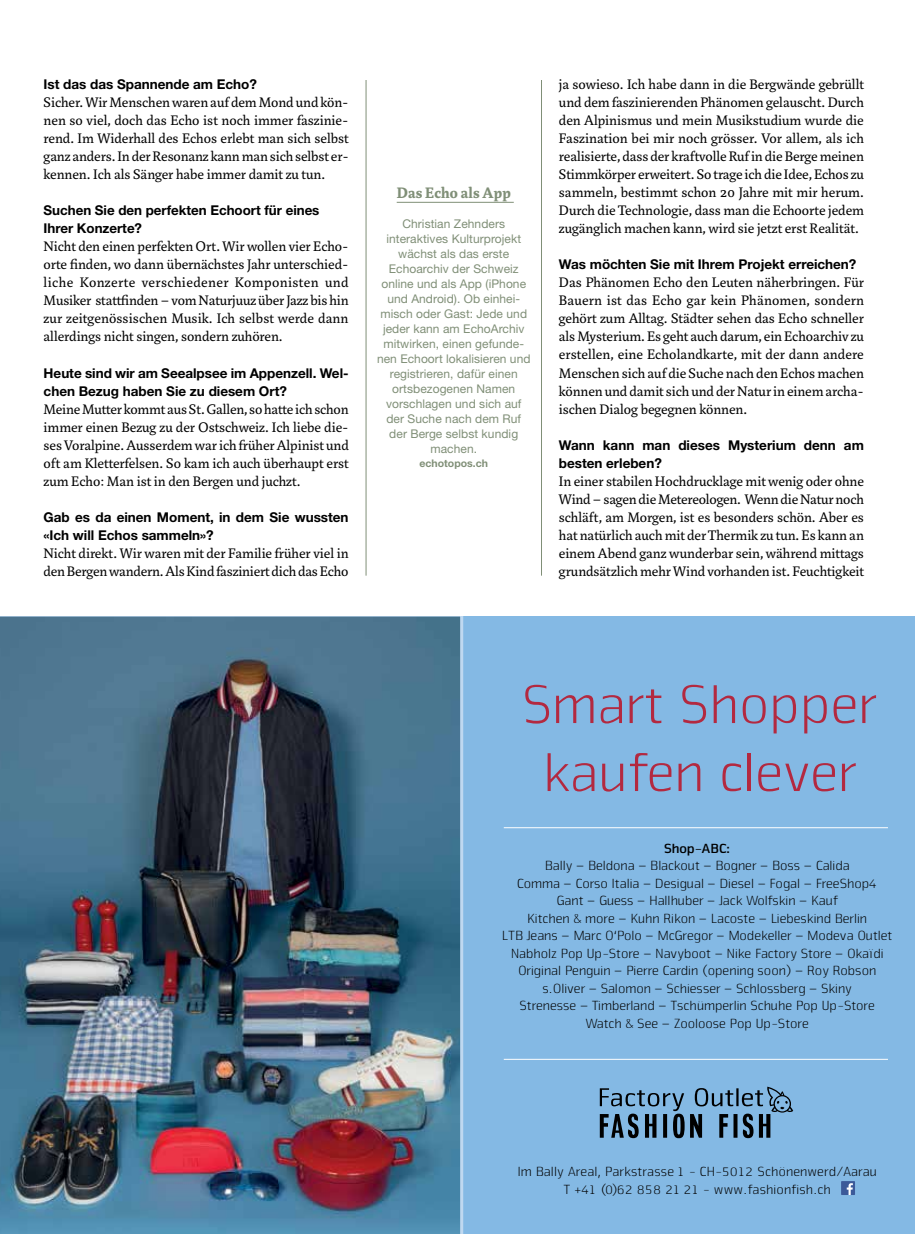
<style>
.page{position:relative;width:915px;height:1234px;background:#fff}
.page>*{position:absolute;margin:0;border:0;box-sizing:border-box;transform-origin:0 0}
.t1{font:300 56.55px/67.9px "Nuri FF";color:#b32940;text-align:center}
.t2{font:700 16.5px "Marat Pro";letter-spacing:.01em;color:#808f77}
.t3{font:15px/18px "Marat Pro";color:#000;text-align:justify}
.t4{font:300 13.8px/17.4px "Nuri FF";color:#000;text-align:center}
.t5{font:700 13.8px "Nuri FF";color:#000}
.t6{font:700 13.5px/18px "Helvetica Neue LT Pro";color:#000}
.t7{font:12px/15px "Helvetica Neue LT Pro";letter-spacing:.005em;color:#808f77;text-align:center}
.t8{font:700 10.5px "Helvetica Neue LT Pro";color:#808f77}
</style>
<div class="page">
<div style="left:0;top:617px;width:914px;height:616px;background:#84b9e4"></div>
<img style="left:0;top:617px;width:463px;height:616px">
<div style="left:840px;top:1180px;width:14px;height:14px;background:#3c5a99"></div>
<svg style="left:846px;top:1183px;width:6px;height:11px"></svg>
<svg style="left:599px;top:1086px;width:194px;height:51px"></svg>
<hr style="left:503px;top:827px;width:384px;height:1px;background:#fff">
<hr style="left:503px;top:1058px;width:384px;height:1px;background:#fff">
<hr style="left:365px;top:80px;width:1px;height:495px;background:#808f77">
<hr style="left:541px;top:80px;width:1px;height:495px;background:#808f77">
<hr style="left:396px;top:202px;width:117px;height:1px;background:#808f77">
<p class="t6" style="left:44px;top:75px;width:215px">Ist das das Spannende am Echo?</p>
<p class="t3" style="left:44px;top:94px;width:306px">Sicher. Wir Menschen waren auf dem Mond und kön&shy;nen so viel, doch das Echo ist noch immer faszinie&shy;rend. Im Widerhall des Echos erlebt man sich selbst ganz anders. In der Resonanz kann man sich selbst er&shy;kennen. Ich als Sänger habe immer damit zu tun.</p>
<p class="t6" style="left:44px;top:201px;width:277px">Suchen Sie den perfekten Echoort für eines<br>Ihrer Konzerte?</p>
<p class="t3" style="left:44px;top:238px;width:306px">Nicht den einen perfekten Ort. Wir wollen vier Echo&shy;orte finden, wo dann übernächstes Jahr unterschied&shy;liche Konzerte verschiedener Komponisten und Musiker stattfinden – vom Naturjuuz über Jazz bis hin zur zeitgenössischen Musik. Ich selbst werde dann allerdings nicht singen, sondern zuhören.</p>
<p class="t6" style="left:44px;top:363px;width:306px">Heute sind wir am Seealpsee im Appenzell. Wel&shy;chen Bezug haben Sie zu diesem Ort?</p>
<p class="t3" style="left:44px;top:400px;width:306px">Meine Mutter kommt aus St.Gallen, so hatte ich schon immer einen Bezug zu der Ostschweiz. Ich liebe die&shy;ses Voralpine. Ausserdem war ich früher Alpinist und oft am Kletterfelsen. So kam ich auch überhaupt erst zum Echo: Man ist in den Bergen und juchzt.</p>
<p class="t6" style="left:44px;top:507px;width:306px">Gab es da einen Moment, in dem Sie wussten «Ich will Echos sammeln»?</p>
<p class="t3" style="left:44px;top:544px;width:306px">Nicht direkt. Wir waren mit der Familie früher viel in den Bergen wandern. Als Kind fasziniert dich das Echo</p>
<p class="t2" style="left:396px;top:183px;width:116px">Das Echo als App</p>
<p class="t7" style="left:377px;top:216px;width:155px">Christian Zehnders interaktives Kulturprojekt wächst als das erste<br>Echoarchiv der Schweiz online und als App (iPhone und Android). Ob einhei&shy;misch oder Gast: Jede und jeder kann am EchoArchiv mitwirken, einen gefunde&shy;nen Echoort lokalisieren und registrieren, dafür einen ortsbezogenen Namen vorschlagen und sich auf der Suche nach dem Ruf der Berge selbst kundig machen.</p>
<p class="t8" style="left:419px;top:456px;width:70px">echotopos.ch</p>
<p class="t3" style="left:558px;top:76px;width:306px">ja sowieso. Ich habe dann in die Bergwände gebrüllt und dem faszinierenden Phänomen gelauscht. Durch den Alpinismus und mein Musikstudium wurde die Faszination bei mir noch grösser. Vor allem, als ich realisierte, dass der kraftvolle Ruf in die Berge meinen Stimmkörper erweitert. So trage ich die Idee, Echos zu sammeln, bestimmt schon 20 Jahre mit mir herum.<br>Durch die Technologie, dass man die Echoorte jedem zugänglich machen kann, wird sie jetzt erst Realität.</p>
<p class="t6" style="left:558px;top:255px;width:299px">Was möchten Sie mit Ihrem Projekt erreichen?</p>
<p class="t3" style="left:558px;top:274px;width:306px">Das Phänomen Echo den Leuten näherbringen. Für Bauern ist das Echo gar kein Phänomen, sondern gehört zum Alltag. Städter sehen das Echo schneller als Mysterium. Es geht auch darum, ein Echoarchiv zu erstellen, eine Echolandkarte, mit der dann andere Menschen sich auf die Suche nach den Echos machen können und damit sich und der Natur in einem archa&shy;ischen Dialog begegnen können.</p>
<p class="t6" style="left:558px;top:435px;width:306px">Wann kann man dieses Mysterium denn am besten erleben?</p>
<p class="t3" style="left:558px;top:472px;width:306px">In einer stabilen Hochdrucklage mit wenig oder ohne Wind – sagen die Metereologen. Wenn die Natur noch schläft, am Morgen, ist es besonders schön. Aber es hat natürlich auch mit der Thermik zu tun. Es kann an einem Abend ganz wunderbar sein, während mittags grundsätzlich mehr Wind vorhanden ist. Feuchtigkeit</p>
<h1 class="t1" style="left:519px;top:668px;width:356px">Smart Shopper kaufen clever</h1>
<p class="t5" style="left:663px;top:839px;width:67px">Shop-ABC:</p>
<p class="t4" style="left:501px;top:856px;width:392px">Bally – Beldona – Blackout – Bogner – Boss – Calida<br>Comma – Corso Italia – Desigual – Diesel – Fogal – FreeShop4<br>Gant – Guess – Hallhuber – Jack Wolfskin – Kauf<br>Kitchen &amp; more – Kuhn Rikon – Lacoste – Liebeskind Berlin<br>LTB Jeans – Marc O‘Polo – McGregor – Modekeller – Modeva Outlet Nabholz Pop Up-Store – Navyboot – Nike Factory Store – Okaïdi Original Penguin – Pierre Cardin (opening soon) – Roy Robson s.Oliver – Salomon – Schiesser – Schlossberg – Skiny<br>Strenesse – Timberland – Tschümperlin Schuhe Pop Up-Store Watch &amp; See – Zooloose Pop Up-Store</p>
<p class="t4" style="left:516px;top:1162px;width:361px">Im Bally Areal, Parkstrasse 1 - CH-5012 Schönenwerd/Aarau<br>T +41 (0)62 858 21 21 - www.fashionfish.ch</p>
</div>
